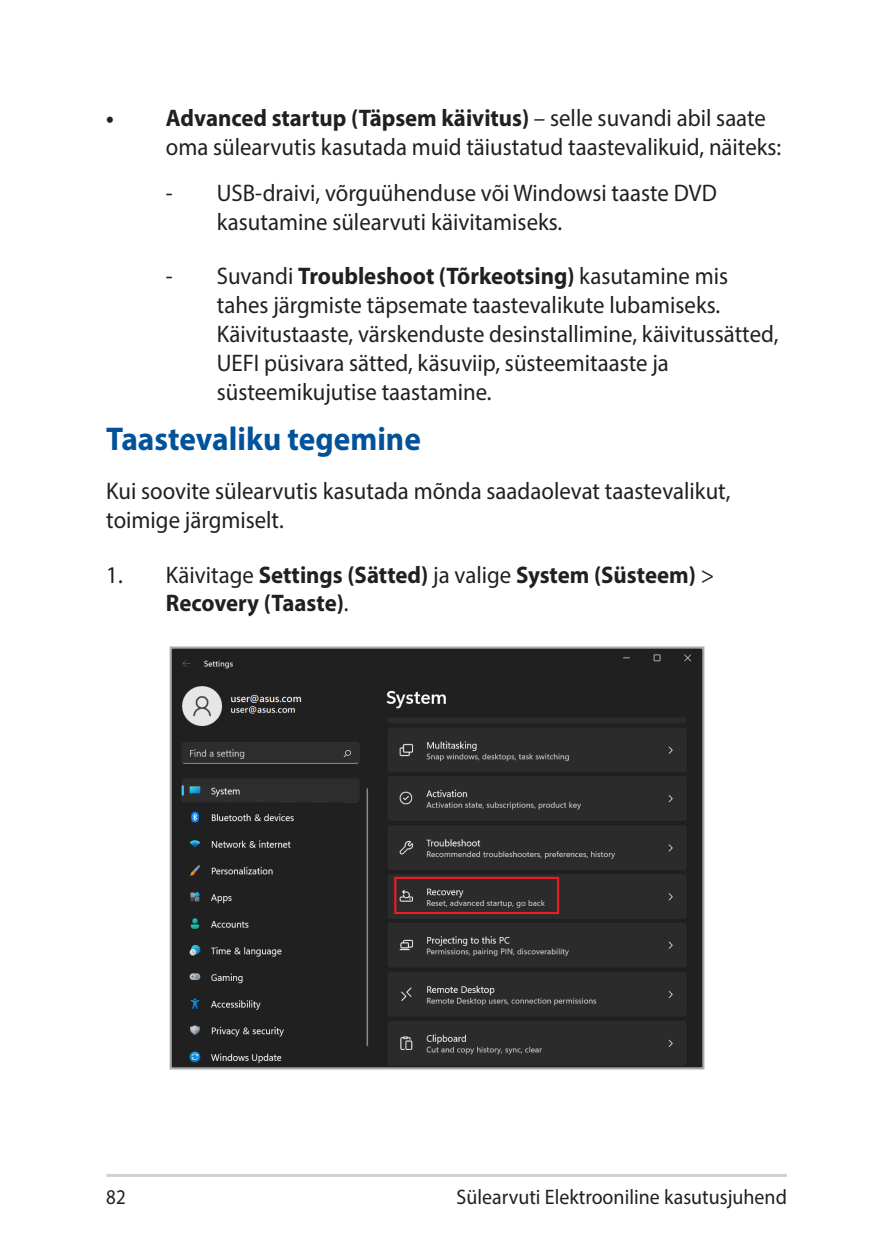
<style>
.page{position:relative;width:893px;height:1259px;background:#fff}
.page>*{position:absolute;margin:0;border:0;box-sizing:border-box;transform-origin:0 0}
.t1{font:700 33px "Myriad Pro";color:#01529a;scale:.95 1}
.t2{font:24px/28.8px "Myriad Pro";color:#231f20;scale:.95 1}
.t3{font:700 24px/28.8px "Myriad Pro";color:#231f20;scale:.95 1}
.t4{font:21px "Myriad Pro";color:#231f20;scale:.95 1}
.t5{font:21px "Myriad Pro";color:#231f20;scale:.9 1}
.s1{font-weight:700}
.s2{font-weight:400}
</style>
<div class="page">
<hr style="left:106px;top:1174px;width:681px;height:3px;background:#d1d2d4">
<img style="left:173px;top:649px;width:528px;height:417px">
<div style="left:170px;top:646px;width:534px;height:423px;border:2px solid #a8a9ad"></div>
<div style="left:394px;top:877px;width:165px;height:37px;border:2px solid #ee1d23"></div>
<p class="t2" style="left:166px;top:104px;width:649px;text-indent:-60px"><span class="s1">• Advanced startup (Täpsem käivitus)</span> – selle suvandi abil saate oma sülearvutis kasutada muid täiustatud taastevalikuid, näiteks:</p>
<p class="t2" style="left:217px;top:178px;width:528px;text-indent:-51px">- USB-draivi, võrguühenduse või Windowsi taaste DVD kasutamine sülearvuti käivitamiseks.</p>
<p class="t2" style="left:217px;top:261px;width:593px;text-indent:-51px">- Suvandi <span class="s1">Troubleshoot (Tõrkeotsing)</span> kasutamine mis tahes järgmiste täpsemate taastevalikute lubamiseks.<br>Käivitustaaste, värskenduste desinstallimine, käivitussätted, UEFI püsivara sätted, käsuviip, süsteemitaaste ja süsteemikujutise taastamine.</p>
<h1 class="t1" style="left:106px;top:418px;width:333px">Taastevaliku tegemine</h1>
<p class="t2" style="left:106px;top:476px;width:658px">Kui soovite sülearvutis kasutada mõnda saadaolevat taastevalikut, toimige järgmiselt.</p>
<p class="t3" style="left:166px;top:559px;width:579px;text-indent:-60px"><span class="s2">1. Käivitage</span> Settings (Sätted) <span class="s2">ja valige</span> System (Süsteem) <span class="s2">&gt;<br></span>Recovery (Taaste)<span class="s2">.</span></p>
<p class="t5" style="left:106px;top:1184px;width:23px">82</p>
<p class="t4" style="left:457px;top:1184px;width:349px">Sülearvuti Elektrooniline kasutusjuhend</p>
</div>
